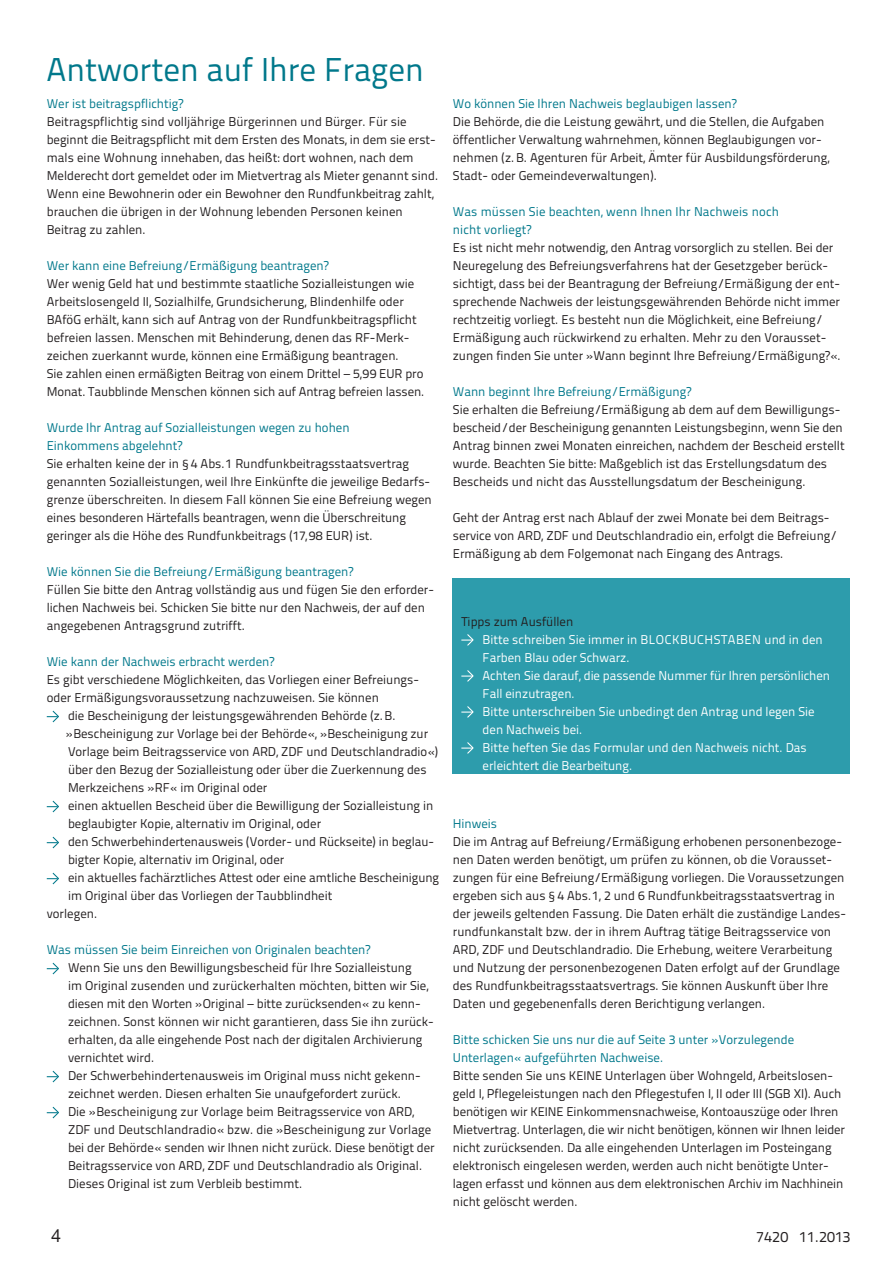
<style>
.page{position:relative;width:893px;height:1263px;background:#fff}
.page>*{position:absolute;margin:0;border:0;box-sizing:border-box;transform-origin:0 0}
.t1{font:33px "Titillium Text 22 L";color:#00788b}
.t2{font:18px "Helvetica Neue LT Std";color:#231f20}
.t3{font:15px "Titillium Text 22 L";letter-spacing:.005em;color:#231f20}
.t4{font:12.75px/18px "Titillium Text 22 L";color:#231f20}
.t5{font:12.75px/18px "Titillium Text 22 L";color:#00788b}
.t6{font:12.75px/18px "Titillium Text 22 L";color:#fff}
.s1{color:#231f20}
.s2{font-size:12.6px;color:#231f20}
.s3{font-size:12.6px}
</style>
<div class="page">
<div style="left:453px;top:578px;width:397px;height:196px;background:#2d9cac"></div>
<svg style="left:47px;top:710px;width:12px;height:13px"></svg>
<svg style="left:47px;top:800px;width:12px;height:13px"></svg>
<svg style="left:47px;top:836px;width:12px;height:13px"></svg>
<svg style="left:47px;top:872px;width:12px;height:13px"></svg>
<svg style="left:47px;top:962px;width:12px;height:13px"></svg>
<svg style="left:47px;top:1070px;width:12px;height:13px"></svg>
<svg style="left:47px;top:1106px;width:12px;height:13px"></svg>
<svg style="left:461px;top:634px;width:13px;height:12px"></svg>
<svg style="left:461px;top:670px;width:13px;height:12px"></svg>
<svg style="left:461px;top:706px;width:13px;height:12px"></svg>
<svg style="left:461px;top:742px;width:13px;height:12px"></svg>
<h1 class="t1" style="left:47px;top:45px;width:379px">Antworten auf Ihre Fragen</h1>
<p class="t5" style="left:47px;top:94px;width:138px">Wer ist beitragspflichtig?</p>
<p class="t4" style="left:47px;top:112px;width:393px">Beitragspflichtig sind volljährige Bürgerinnen und Bürger. Für sie beginnt die Beitragspflicht mit dem Ersten des Monats, in dem sie erst&shy;mals eine Wohnung innehaben, das heißt: dort wohnen, nach dem Melderecht dort gemeldet oder im Mietvertrag als Mieter genannt sind.<br>Wenn eine Bewohnerin oder ein Bewohner den Rundfunkbeitrag zahlt, brauchen die übrigen in der Wohnung lebenden Personen keinen Beitrag zu zahlen.</p>
<p class="t5" style="left:47px;top:256px;width:283px">Wer kann eine Befreiung/Ermäßigung beantragen?</p>
<p class="t4" style="left:47px;top:274px;width:379px">Wer wenig Geld hat und bestimmte staatliche Sozialleistungen wie Arbeitslosengeld II, Sozialhilfe, Grundsicherung, Blindenhilfe oder BAföG erhält, kann sich auf Antrag von der Rundfunkbeitragspflicht befreien lassen. Menschen mit Behinderung, denen das RF-Merk&shy;zeichen zuerkannt wurde, können eine Ermäßigung beantragen.<br>Sie zahlen einen ermäßigten Beitrag von einem Drittel – 5,99 EUR pro Monat. Taubblinde Menschen können sich auf Antrag befreien lassen.</p>
<p class="t5" style="left:47px;top:418px;width:304px">Wurde Ihr Antrag auf Sozialleistungen wegen zu hohen<br>Einkommens abgelehnt?</p>
<p class="t4" style="left:47px;top:454px;width:387px">Sie erhalten keine der in § 4 Abs.1 Rundfunkbeitragsstaatsvertrag genannten Sozialleistungen, weil Ihre Einkünfte die jeweilige Bedarfs&shy;grenze überschreiten. In diesem Fall können Sie eine Befreiung wegen eines besonderen Härtefalls beantragen, wenn die Überschreitung geringer als die Höhe des Rundfunkbeitrags (17,98 EUR) ist.</p>
<p class="t5" style="left:47px;top:562px;width:308px">Wie können Sie die Befreiung/Ermäßigung beantragen?</p>
<p class="t4" style="left:47px;top:580px;width:389px">Füllen Sie bitte den Antrag vollständig aus und fügen Sie den erforder&shy;lichen Nachweis bei. Schicken Sie bitte nur den Nachweis, der auf den angegebenen Antragsgrund zutrifft.</p>
<p class="t5" style="left:47px;top:652px;width:229px">Wie kann der Nachweis erbracht werden?</p>
<p class="t4" style="left:47px;top:670px;width:374px">Es gibt verschiedene Möglichkeiten, das Vorliegen einer Befreiungs-</p>
<p class="t4" style="left:47px;top:688px;width:334px">oder Ermäßigungsvoraussetzung nachzuweisen. Sie können</p>
<p class="t4" style="left:68px;top:706px;width:329px">die Bescheinigung der leistungsgewährenden Behörde (z.B.</p>
<p class="t4" style="left:66px;top:724px;width:364px">»Bescheinigung zur Vorlage bei der Behörde«, »Bescheinigung zur</p>
<p class="t4" style="left:68px;top:742px;width:372px">Vorlage beim Beitragsservice von ARD, ZDF und Deutschlandradio«)</p>
<p class="t4" style="left:68px;top:760px;width:360px">über den Bezug der Sozialleistung oder über die Zuerkennung des</p>
<p class="t4" style="left:68px;top:778px;width:201px">Merkzeichens »RF« im Original oder</p>
<p class="t4" style="left:68px;top:796px;width:367px">einen aktuellen Bescheid über die Bewilligung der Sozialleistung in</p>
<p class="t4" style="left:68px;top:814px;width:255px">beglaubigter Kopie, alternativ im Original, oder</p>
<p class="t4" style="left:68px;top:832px;width:368px">den Schwerbehindertenausweis (Vorder- und Rückseite) in beglau-</p>
<p class="t4" style="left:68px;top:850px;width:218px">bigter Kopie, alternativ im Original, oder</p>
<p class="t4" style="left:68px;top:868px;width:373px">ein aktuelles fachärztliches Attest oder eine amtliche Bescheinigung</p>
<p class="t4" style="left:68px;top:886px;width:266px">im Original über das Vorliegen der Taubblindheit</p>
<p class="t4" style="left:47px;top:904px;width:52px">vorlegen.</p>
<p class="t5" style="left:47px;top:940px;width:325px">Was müssen Sie beim Einreichen von Originalen beachten?</p>
<p class="t4" style="left:68px;top:958px;width:368px">Wenn Sie uns den Bewilligungsbescheid für Ihre Sozialleistung<br>im Original zusenden und zurückerhalten möchten, bitten wir Sie, diesen mit den Worten »Original – bitte zurücksenden« zu kenn&shy;zeichnen. Sonst können wir nicht garantieren, dass Sie ihn zurück&shy;erhalten, da alle eingehende Post nach der digitalen Archivierung vernichtet wird.<br>Der Schwerbehindertenausweis im Original muss nicht gekenn&shy;zeichnet werden. Diesen erhalten Sie unaufgefordert zurück.<br>Die »Bescheinigung zur Vorlage beim Beitragsservice von ARD, ZDF und Deutschlandradio« bzw. die »Bescheinigung zur Vorlage bei der Behörde« senden wir Ihnen nicht zurück. Diese benötigt der Beitragsservice von ARD, ZDF und Deutschlandradio als Original.<br>Dieses Original ist zum Verbleib bestimmt.</p>
<p class="t5" style="left:453px;top:94px;width:285px">Wo können Sie Ihren Nachweis beglaubigen lassen?</p>
<p class="t4" style="left:453px;top:112px;width:378px">Die Behörde, die die Leistung gewährt, und die Stellen, die Aufgaben öffentlicher Verwaltung wahrnehmen, können Beglaubigungen vor&shy;nehmen (z.B. Agenturen für Arbeit, Ämter für Ausbildungsförderung, Stadt- oder Gemeindeverwaltungen).</p>
<p class="t5" style="left:453px;top:202px;width:328px">Was müssen Sie beachten, wenn Ihnen Ihr Nachweis noch nicht vorliegt?</p>
<p class="t4" style="left:453px;top:238px;width:389px">Es ist nicht mehr notwendig, den Antrag vorsorglich zu stellen. Bei der Neuregelung des Befreiungsverfahrens hat der Gesetzgeber berück&shy;sichtigt, dass bei der Beantragung der Befreiung/Ermäßigung der ent&shy;sprechende Nachweis der leistungsgewährenden Behörde nicht immer rechtzeitig vorliegt. Es besteht nun die Möglichkeit, eine Befreiung/ Ermäßigung auch rückwirkend zu erhalten. Mehr zu den Vorausset&shy;zungen finden Sie unter »Wann beginnt Ihre Befreiung/Ermäßigung?«.</p>
<p class="t5" style="left:453px;top:382px;width:240px">Wann beginnt Ihre Befreiung/Ermäßigung?</p>
<p class="t4" style="left:453px;top:400px;width:393px">Sie erhalten die Befreiung/Ermäßigung ab dem auf dem Bewilligungs&shy;bescheid/der Bescheinigung genannten Leistungsbeginn, wenn Sie den Antrag binnen zwei Monaten einreichen, nachdem der Bescheid erstellt wurde. Beachten Sie bitte: Maßgeblich ist das Erstellungsdatum des Bescheids und nicht das Ausstellungsdatum der Bescheinigung.</p>
<p class="t4" style="left:453px;top:508px;width:386px">Geht der Antrag erst nach Ablauf der zwei Monate bei dem Beitrags&shy;service von ARD, ZDF und Deutschlandradio ein, erfolgt die Befreiung/<br>Ermäßigung ab dem Folgemonat nach Eingang des Antrags.</p>
<p class="t4" style="left:461px;top:611px;width:113px">Tipps zum Ausfüllen</p>
<p class="t6" style="left:483px;top:629px;width:176px">Bitte schreiben Sie immer in Blockbuchstaben</p>
<p class="t6" style="left:764px;top:629px;width:60px">und in den</p>
<p class="t6" style="left:483px;top:647px;width:349px">Farben Blau oder Schwarz.<br>Achten Sie darauf, die passende Nummer für Ihren persönlichen Fall einzutragen.<br>Bitte unterschreiben Sie unbedingt den Antrag und legen Sie den Nachweis bei.<br>Bitte heften Sie das Formular und den Nachweis nicht. Das erleichtert die Bearbeitung.</p>
<p class="t5" style="left:453px;top:814px;width:46px">Hinweis</p>
<p class="t4" style="left:453px;top:832px;width:395px">Die im Antrag auf Befreiung/Ermäßigung erhobenen personenbezoge&shy;nen Daten werden benötigt, um prüfen zu können, ob die Vorausset&shy;zungen für eine Befreiung/Ermäßigung vorliegen. Die Voraussetzungen ergeben sich aus § 4 Abs.1, 2 und 6 Rundfunkbeitragsstaatsvertrag in der jeweils geltenden Fassung. Die Daten erhält die zuständige Landes&shy;rundfunkanstalt bzw. der in ihrem Auftrag tätige Beitragsservice von ARD, ZDF und Deutschlandradio. Die Erhebung, weitere Verarbeitung und Nutzung der personenbezogenen Daten erfolgt auf der Grundlage des Rundfunkbeitragsstaatsvertrags. Sie können Auskunft über Ihre Daten und gegebenenfalls deren Berichtigung verlangen.</p>
<p class="t5" style="left:453px;top:1030px;width:343px">Bitte schicken Sie uns nur die auf Seite 3 unter »Vorzulegende<br>Unterlagen« aufgeführten Nachweise.<br><span class="s1">Bitte senden Sie uns</span> <span class="s2">keine</span></p>
<p class="t4" style="left:453px;top:1066px;width:390px;text-indent:152px">Unterlagen über Wohngeld, Arbeitslosen&shy;geld I, Pflegeleistungen nach den Pflegestufen I, II oder III (SGB XI). Auch benötigen wir <span class="s3">keine</span></p>
<p class="t4" style="left:453px;top:1102px;width:394px;text-indent:114px">Einkommensnachweise, Kontoauszüge oder Ihren Mietvertrag. Unterlagen, die wir nicht benötigen, können wir Ihnen leider nicht zurücksenden. Da alle eingehenden Unterlagen im Posteingang elektronisch eingelesen werden, werden auch nicht benötigte Unter&shy;lagen erfasst und können aus dem elektronischen Archiv im Nachhinein nicht gelöscht werden.</p>
<h2 class="t2" style="left:51px;top:1225px;width:12px">4</h2>
<p class="t3" style="left:756px;top:1225px;width:96px">7420 11.2013</p>
</div>
